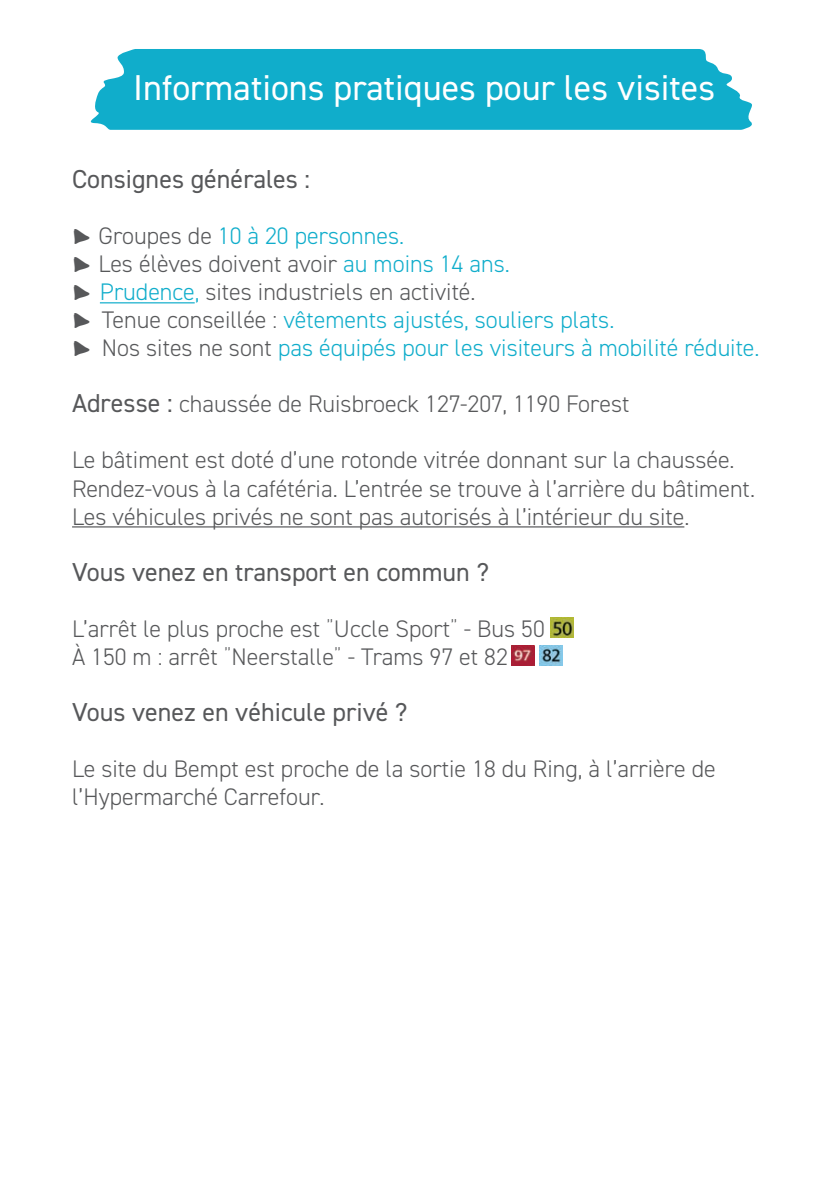
<style>
.page{position:relative;width:840px;height:1191px;background:#fff}
.page>*{position:absolute;margin:0;border:0;box-sizing:border-box;transform-origin:0 0}
.t1{font:36px "DIN2014";color:#fff}
.t2{font:26px "DIN2014";color:#57585a}
.t3{font:300 24px/28px "DIN2014";color:#57585a}
.t4{font:300 24px/28px "DIN2014";color:#10adcb}
.s1{font-family:"Segoe Print";font-weight:400;font-size:20px;color:#57585a}
.s2{color:#57585a}
.s3{font-weight:400;font-size:26px}
.s4{font-weight:200;font-size:26px}
</style>
<div class="page">
<div style="left:90px;top:49px;width:662px;height:81px;background:#10adcb"></div>
<hr style="left:100px;top:302px;width:94px;height:1px;background:#10adcb">
<hr style="left:72px;top:526px;width:612px;height:1px;background:#57585a">
<img style="left:550px;top:617px;width:23px;height:21px">
<img style="left:511px;top:645px;width:23px;height:21px">
<img style="left:539px;top:645px;width:23px;height:21px">
<h1 class="t1" style="left:133px;top:65px;width:583px">Informations pratiques pour les visites</h1>
<p class="t2" style="left:72px;top:163px;width:239px">Consignes générales :</p>
<p class="t4" style="left:72px;top:222px;width:688px"><span class="s1">►</span> <span class="s2">Groupes de</span> 10 à 20 personnes.<br><span class="s1">►</span> <span class="s2">Les élèves doivent avoir</span> au moins 14 ans.<br><span class="s1">►</span> Prudence, <span class="s2">sites industriels en activité.<br></span><span class="s1">►</span> <span class="s2">Tenue conseillée :</span> vêtements ajustés, souliers plats.<br><span class="s1">►</span> <span class="s2">Nos sites ne sont</span> pas équipés pour les visiteurs à mobilité réduite.</p>
<p class="t3" style="left:72px;top:390px;width:558px"><span class="s3">Adresse :</span> chaussée de Ruisbroeck 127-207, 1190 Forest</p>
<p class="t3" style="left:72px;top:446px;width:684px">Le bâtiment est doté d’une rotonde vitrée donnant sur la chaussée.<br>Rendez-vous à la cafétéria. L’entrée se trouve à l’arrière du bâtiment.<br>Les véhicules privés ne sont pas autorisés à l’intérieur du site.</p>
<p class="t2" style="left:72px;top:555px;width:418px">Vous venez en transport en commun ?</p>
<p class="t3" style="left:72px;top:614px;width:474px">L’arrêt le plus proche est <span class="s4">”</span>Uccle Sport<span class="s4">”</span> - Bus 50<br>À 150 m : arrêt <span class="s4">”</span>Neerstalle<span class="s4">”</span> - Trams 97 et 82</p>
<p class="t2" style="left:72px;top:695px;width:337px">Vous venez en véhicule privé ?</p>
<p class="t3" style="left:72px;top:754px;width:644px">Le site du Bempt est proche de la sortie 18 du Ring, à l’arrière de l’Hypermarché Carrefour.</p>
</div>
